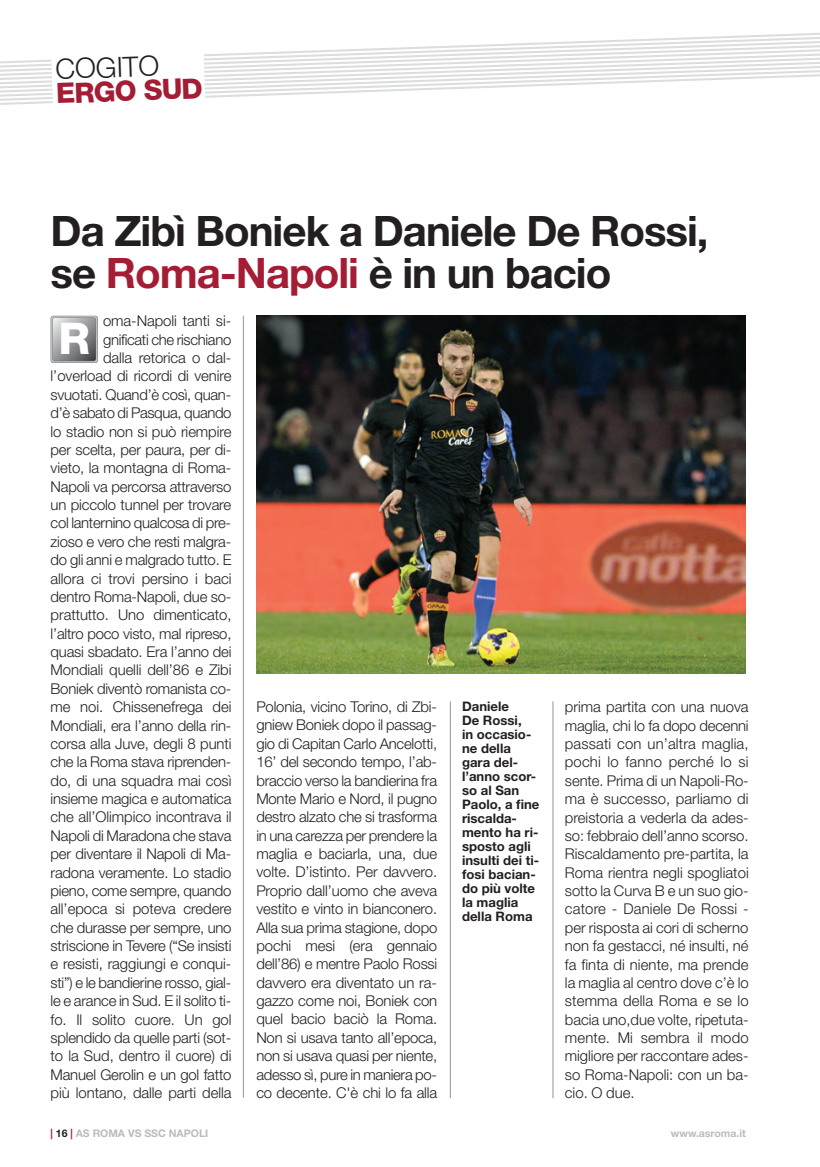
<style>
.page{position:relative;width:820px;height:1167px;background:#fff}
.page>*{position:absolute;margin:0;border:0;box-sizing:border-box;transform-origin:0 0}
.t1{font:800 43.75px "Helvetica Neue LT Pro";color:#fff}
.t2{font:700 42px/42px "Helvetica Neue LT Pro";letter-spacing:-.025em;color:#231f20}
.t3{font:800 28px "Helvetica Neue LT Pro";color:#a51d35}
.t4{font:300 28px "Helvetica Neue LT Pro";color:#231f20}
.t5{font:300 14.88px/18.4px "Helvetica Neue LT Pro";letter-spacing:-.015em;color:#231f20;text-align:justify}
.t6{font:700 13.12px/14px "Helvetica Neue LT Pro";color:#231f20}
.t7{font:700 10.5px "Helvetica Neue LT Pro";color:#bdbaba}
.s1{color:#a51d35}
.s2{color:#231f20}
</style>
<div class="page">
<svg style="left:0;top:33px;width:819px;height:72px"></svg>
<svg style="left:51px;top:51px;width:154px;height:54px"></svg>
<hr style="left:450px;top:701px;width:1px;height:397px;background:#939598">
<hr style="left:552px;top:701px;width:1px;height:397px;background:#939598">
<img style="left:256px;top:316px;width:489px;height:357px">
<hr style="left:243px;top:316px;width:1px;height:781px;background:#939598">
<div style="left:51px;top:316px;width:47px;height:47px;border:1px solid #6c6d70;border-radius:3px"></div>
<svg style="left:52px;top:318px;width:44px;height:43px;background:#98999c"></svg>
<div style="left:52px;top:317px;width:44px;height:44px;border:1px solid #6c6d70;border-radius:3px"></div>
<h3 class="t4" style="left:55px;top:59px;width:105px;rotate:-2deg">COGITO</h3>
<h3 class="t3" style="left:56px;top:83px;width:148px;rotate:-2deg">ERGO SUD</h3>
<h2 class="t2" style="left:51px;top:214px;width:659px">Da Zibì Boniek a Daniele De Rossi, se <span class="s1">Roma-Napoli</span> è in un bacio</h2>
<p class="t5" style="left:51px;top:313px;width:182px;text-align:right">oma-Napoli tanti si-<br>gnificati che rischiano<br>dalla retorica o dal&shy;l’overload di ricordi di venire svuotati. Quand’è così, quan&shy;d’è sabato di Pasqua, quando lo stadio non si può riempire per scelta, per paura, per di&shy;vieto, la montagna di Roma-<br>Napoli va percorsa attraverso un piccolo tunnel per trovare col lanternino qualcosa di pre&shy;zioso e vero che resti malgra&shy;do gli anni e malgrado tutto. E allora ci trovi persino i baci dentro Roma-Napoli, due so&shy;prattutto. Uno dimenticato, l’altro poco visto, mal ripreso, quasi sbadato. Era l’anno dei<br>Mondiali quelli dell’86 e Zibi<br>Boniek diventò romanista co&shy;me noi. Chissenefrega dei<br>Mondiali, era l’anno della rin&shy;corsa alla Juve, degli 8 punti che la Roma stava riprenden&shy;do, di una squadra mai così insieme magica e automatica che all’Olimpico incontrava il<br>Napoli di Maradona che stava per diventare il Napoli di Ma&shy;radona veramente. Lo stadio pieno, come sempre, quando all’epoca si poteva credere che durasse per sempre, uno striscione in Tevere (“Se insisti e resisti, raggiungi e conqui&shy;sti”) e le bandierine rosso, gial&shy;le e arance in Sud. E il solito ti&shy;fo. Il solito cuore. Un gol splendido da quelle parti (sot&shy;to la Sud, dentro il cuore) di<br>Manuel Gerolin e un gol fatto più lontano, dalle parti della</p>
<h1 class="t1" style="left:58px;top:323px;width:33px">R</h1>
<p class="t5" style="left:256px;top:699px;width:182px">Polonia, vicino Torino, di Zbi&shy;gniew Boniek dopo il passag&shy;gio di Capitan Carlo Ancelotti, 16’ del secondo tempo, l’ab&shy;braccio verso la bandierina fra Monte Mario e Nord, il pugno destro alzato che si trasforma in una carezza per prendere la maglia e baciarla, una, due volte. D’istinto. Per davvero.<br>Proprio dall’uomo che aveva vestito e vinto in bianconero.<br>Alla sua prima stagione, dopo pochi mesi (era gennaio dell’86) e mentre Paolo Rossi davvero era diventato un ra&shy;gazzo come noi, Boniek con quel bacio baciò la Roma.<br>Non si usava tanto all’epoca, non si usava quasi per niente, adesso sì, pure in maniera po&shy;co decente. C'è chi lo fa alla</p>
<p class="t6" style="left:462px;top:700px;width:79px">Daniele<br>De Rossi,<br>in occasio&shy;ne della gara del&shy;l’anno scor&shy;so al San<br>Paolo, a fine riscalda&shy;mento ha ri&shy;sposto agli insulti dei ti&shy;fosi bacian&shy;do più volte la maglia della Roma</p>
<p class="t5" style="left:564px;top:699px;width:185px">prima partita con una nuova maglia, chi lo fa dopo decenni passati con un’altra maglia, pochi lo fanno perché lo si sente. Prima di un Napoli-Ro&shy;ma è successo, parliamo di preistoria a vederla da ades&shy;so: febbraio dell’anno scorso.<br>Riscaldamento pre-partita, la Roma rientra negli spogliatoi sotto la Curva B e un suo gio&shy;catore - Daniele De Rossi - per risposta ai cori di scherno non fa gestacci, né insulti, né fa finta di niente, ma prende la maglia al centro dove c’è lo stemma della Roma e se lo bacia uno,due volte, ripetuta&shy;mente. Mi sembra il modo migliore per raccontare ades&shy;so Roma-Napoli: con un ba&shy;cio. O due.</p>
<p class="t7" style="left:51px;top:1129px;width:159px"><span class="s1">|</span> <span class="s2">16</span> <span class="s1">|</span> AS ROMA VS SSC NAPOLI</p>
<p class="t7" style="left:670px;top:1129px;width:76px">www.asroma.it</p>
</div>
